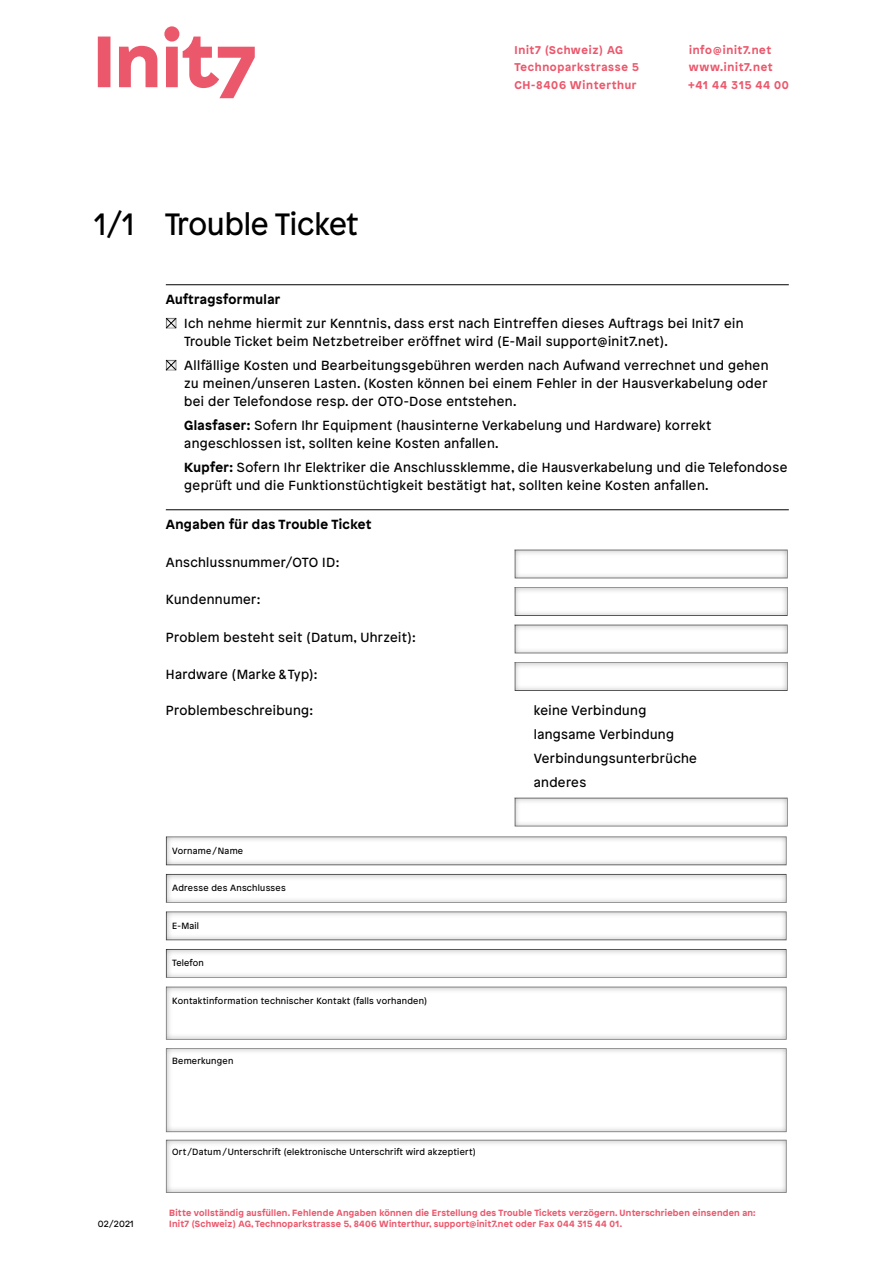
<style>
.page{position:relative;width:893px;height:1263px;background:#fff}
.page>*{position:absolute;margin:0;border:0;box-sizing:border-box;transform-origin:0 0}
.t1{font:30.75px "Patron";letter-spacing:-.015em;color:#000}
.copy_ohne{font:13.2px/18px "Patron";letter-spacing:.03em;color:#000}
.order_sub_Linie_fett{font:700 13.2px "Patron";letter-spacing:.03em;color:#000}
.t2{font:700 11.25px/17.2px "Patron";letter-spacing:.06em;color:#eb586c}
.copy_ohne-2{font:700 9px/10.5px "Patron";letter-spacing:.025em;color:#eb586c}
.copy_ohne-3{font:9px "Patron";letter-spacing:.03em;color:#000}
.s1{font-weight:700}
</style>
<div class="page">
<svg style="left:98px;top:26px;width:157px;height:72px"></svg>
<div style="left:151px;top:975px;width:648px;height:65px;background:#000;opacity:.4"></div>
<div style="left:151px;top:1128px;width:648px;height:65px;background:#000;opacity:.4"></div>
<div style="left:151px;top:863px;width:648px;height:41px;background:#000;opacity:.4"></div>
<div style="left:151px;top:826px;width:648px;height:40px;background:#000;opacity:.4"></div>
<div style="left:151px;top:901px;width:648px;height:40px;background:#000;opacity:.4"></div>
<div style="left:151px;top:938px;width:648px;height:41px;background:#000;opacity:.4"></div>
<hr style="left:166px;top:284px;width:623px;height:1px;background:#000">
<hr style="left:166px;top:509px;width:623px;height:1px;background:#000">
<div style="left:500px;top:539px;width:299px;height:40px;background:#000;opacity:.4"></div>
<div style="left:500px;top:576px;width:299px;height:41px;background:#000;opacity:.4"></div>
<div style="left:500px;top:614px;width:299px;height:40px;background:#000;opacity:.4"></div>
<div style="left:500px;top:651px;width:299px;height:41px;background:#000;opacity:.4"></div>
<div style="left:500px;top:787px;width:299px;height:40px;background:#000;opacity:.4"></div>
<svg style="left:165px;top:317px;width:12px;height:12px"></svg>
<svg style="left:165px;top:359px;width:12px;height:12px"></svg>
<div style="left:254px;top:837px;width:532px;height:27px;background:#fff"></div>
<p class="t1" style="left:95px;top:201px;width:42px">1/1</p>
<p class="t1" style="left:165px;top:201px;width:195px">Trouble Ticket</p>
<p class="t2" style="left:514px;top:41px;width:126px">Init7 (Schweiz) AG<br>Technoparkstrasse 5<br>CH-8406 Winterthur</p>
<p class="t2" style="left:688px;top:41px;width:102px">info@init7.net www.init7.net +41 44 315 44 00</p>
<p class="order_sub_Linie_fett" style="left:166px;top:289px;width:116px">Auftragsformular</p>
<p class="copy_ohne" style="left:184px;top:314px;width:561px">Ich nehme hiermit zur Kenntnis, dass erst nach Eintreffen dieses Auftrags bei Init7 ein<br>Trouble Ticket beim Netzbetreiber eröffnet wird (E-Mail support@init7.net).</p>
<p class="copy_ohne" style="left:184px;top:356px;width:586px;text-align:justify">Allfällige Kosten und Bearbeitungsgebühren werden nach Aufwand verrechnet und gehen zu meinen/unseren Lasten. (Kosten können bei einem Fehler in der Hausverkabelung oder bei der Telefondose resp. der OTO-Dose entstehen.</p>
<p class="copy_ohne" style="left:184px;top:416px;width:529px"><span class="s1">Glasfaser:</span> Sofern Ihr Equipment (hausinterne Verkabelung und Hardware) korrekt angeschlossen ist, sollten keine Kosten anfallen.</p>
<p class="copy_ohne" style="left:184px;top:458px;width:605px"><span class="s1">Kupfer:</span> Sofern Ihr Elektriker die Anschlussklemme, die Hausverkabelung und die Telefondose geprüft und die Funktionstüchtigkeit bestätigt hat, sollten keine Kosten anfallen.</p>
<p class="order_sub_Linie_fett" style="left:166px;top:514px;width:207px">Angaben für das Trouble Ticket</p>
<p class="copy_ohne" style="left:166px;top:552px;width:175px">Anschlussnummer/OTO ID:</p>
<p class="copy_ohne" style="left:166px;top:590px;width:96px">Kundennumer:</p>
<p class="copy_ohne" style="left:166px;top:627px;width:252px">Problem besteht seit (Datum, Uhrzeit):</p>
<p class="copy_ohne" style="left:166px;top:665px;width:153px">Hardware (Marke &amp; Typ):</p>
<p class="copy_ohne" style="left:166px;top:701px;width:149px">Problembeschreibung:</p>
<p class="copy_ohne" style="left:534px;top:701px;width:114px">keine Verbindung</p>
<p class="copy_ohne" style="left:534px;top:725px;width:142px">langsame Verbindung</p>
<p class="copy_ohne" style="left:534px;top:749px;width:165px">Verbindungsunterbrüche</p>
<p class="copy_ohne" style="left:534px;top:773px;width:54px">anderes</p>
<p class="copy_ohne-3" style="left:172px;top:844px;width:72px">Vorname/Name</p>
<p class="copy_ohne-3" style="left:172px;top:881px;width:115px">Adresse des Anschlusses</p>
<p class="copy_ohne-3" style="left:172px;top:919px;width:28px">E-Mail</p>
<p class="copy_ohne-3" style="left:172px;top:956px;width:33px">Telefon</p>
<p class="copy_ohne-3" style="left:172px;top:994px;width:256px">Kontaktinformation technischer Kontakt (falls vorhanden)</p>
<p class="copy_ohne-3" style="left:172px;top:1054px;width:63px">Bemerkungen</p>
<p class="copy_ohne-3" style="left:98px;top:1217px;width:38px">02/2021</p>
<p class="copy_ohne-3" style="left:172px;top:1145px;width:305px">Ort/Datum /Unterschrift (elektronische Unterschrift wird akzeptiert)</p>
<p class="copy_ohne-2" style="left:169px;top:1207px;width:588px">Bitte vollständig ausfüllen. Fehlende Angaben können die Erstellung des Trouble Tickets verzögern. Unterschrieben einsenden an:<br>Init7 (Schweiz) AG, Technoparkstrasse 5, 8406 Winterthur, support@init7.net oder Fax 044 315 44 01.</p>
</div>
